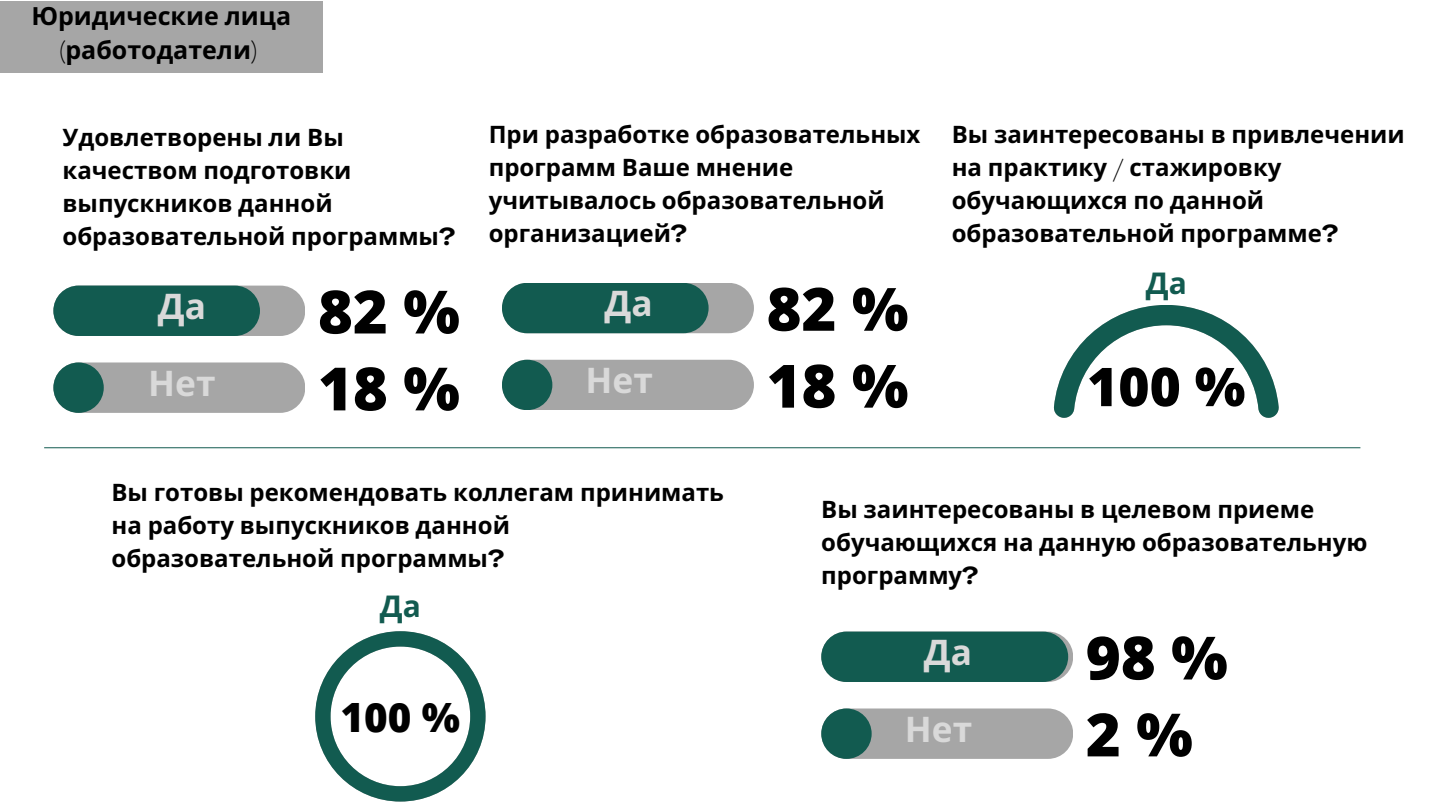
<style>
.page{position:relative;width:1440px;height:810px;background:#fff}
.page>*{position:absolute;margin:0;border:0;box-sizing:border-box;transform-origin:0 0}
.t1{font:800 59.7px "Open Sans";color:#000}
.t2{font:800 53.5px "Open Sans";color:#000}
.t3{font:800 40.4px "Open Sans";color:#000}
.t4{font:700 35.3px "Noto Sans";color:#d9d9d9}
.t5{font:700 30px "Noto Sans";color:#125b50}
.t6{font:700 25px/34.5px "Noto Sans";color:#000;text-align:center}
.t7{font:700 24px/33px "Noto Sans";color:#000}
.s1{font-family:"Agrandir";font-stretch:expanded}
</style>
<div class="page">
<hr style="left:44px;top:447px;width:1316px;height:1px;background:#125b50">
<div style="left:502px;top:283px;width:252px;height:50px;background:#a6a6a6;border-radius:25px"></div>
<div style="left:502px;top:283px;width:207px;height:50px;background:#125b50;border-radius:25px"></div>
<div style="left:502px;top:360px;width:252px;height:50px;background:#a6a6a6;border-radius:25px"></div>
<div style="left:502px;top:360px;width:50px;height:50px;background:#125b50;border-radius:50%"></div>
<svg style="left:315px;top:631px;width:171px;height:171px"></svg>
<svg style="left:1053px;top:305px;width:226px;height:113px"></svg>
<div style="left:53px;top:286px;width:252px;height:50px;background:#a6a6a6;border-radius:25px"></div>
<div style="left:53px;top:286px;width:207px;height:50px;background:#125b50;border-radius:25px"></div>
<div style="left:53px;top:362px;width:252px;height:51px;background:#a6a6a6;border-radius:25px"></div>
<div style="left:53px;top:362px;width:51px;height:51px;background:#125b50;border-radius:50%"></div>
<div style="left:0;top:1px;width:323px;height:71px;background:#a6a6a6"></div>
<div style="left:821px;top:632px;width:247px;height:50px;background:#125b50;border-radius:25px"></div>
<div style="left:821px;top:709px;width:252px;height:50px;background:#a6a6a6;border-radius:25px"></div>
<div style="left:821px;top:709px;width:51px;height:50px;background:#125b50;border-radius:50%"></div>
<p class="t6" style="left:31px;top:-2px;width:261px">Юридические лица <span class="s1">(</span>работодатели<span class="s1">)</span></p>
<p class="t7" style="left:63px;top:120px;width:394px">Удовлетворены ли Вы качеством подготовки выпускников данной образовательной программы<span class="s1">?</span></p>
<p class="t4" style="left:158px;top:281px;width:50px">Да</p>
<p class="t4" style="left:148px;top:358px;width:69px">Нет</p>
<p class="t1" style="left:318px;top:270px;width:143px">82 %</p>
<p class="t1" style="left:318px;top:347px;width:143px">18 %</p>
<p class="t7" style="left:489px;top:118px;width:433px">При разработке образовательных программ Ваше мнение учитывалось образовательной организацией<span class="s1">?</span></p>
<p class="t7" style="left:952px;top:118px;width:455px">Вы заинтересованы в привлечении на практику <span class="s1">/</span> стажировку обучающихся по данной образовательной программе<span class="s1">?</span></p>
<p class="t4" style="left:605px;top:279px;width:50px">Да</p>
<p class="t4" style="left:586px;top:356px;width:69px">Нет</p>
<p class="t1" style="left:767px;top:267px;width:143px">82 %</p>
<p class="t1" style="left:767px;top:344px;width:143px">18 %</p>
<p class="t5" style="left:1146px;top:262px;width:43px">Да</p>
<p class="t2" style="left:1087px;top:349px;width:160px">100 %</p>
<p class="t7" style="left:112px;top:475px;width:614px">Вы готовы рекомендовать коллегам принимать на работу выпускников данной образовательной программы<span class="s1">?</span></p>
<p class="t5" style="left:380px;top:585px;width:43px">Да</p>
<p class="t3" style="left:341px;top:689px;width:121px">100 %</p>
<p class="t7" style="left:821px;top:492px;width:548px">Вы заинтересованы в целевом приеме обучающихся на данную образовательную программу<span class="s1">?</span></p>
<p class="t4" style="left:924px;top:627px;width:50px">Да</p>
<p class="t4" style="left:905px;top:704px;width:69px">Нет</p>
<p class="t1" style="left:1086px;top:616px;width:143px">98 %</p>
<p class="t1" style="left:1086px;top:693px;width:109px">2 %</p>
</div>
